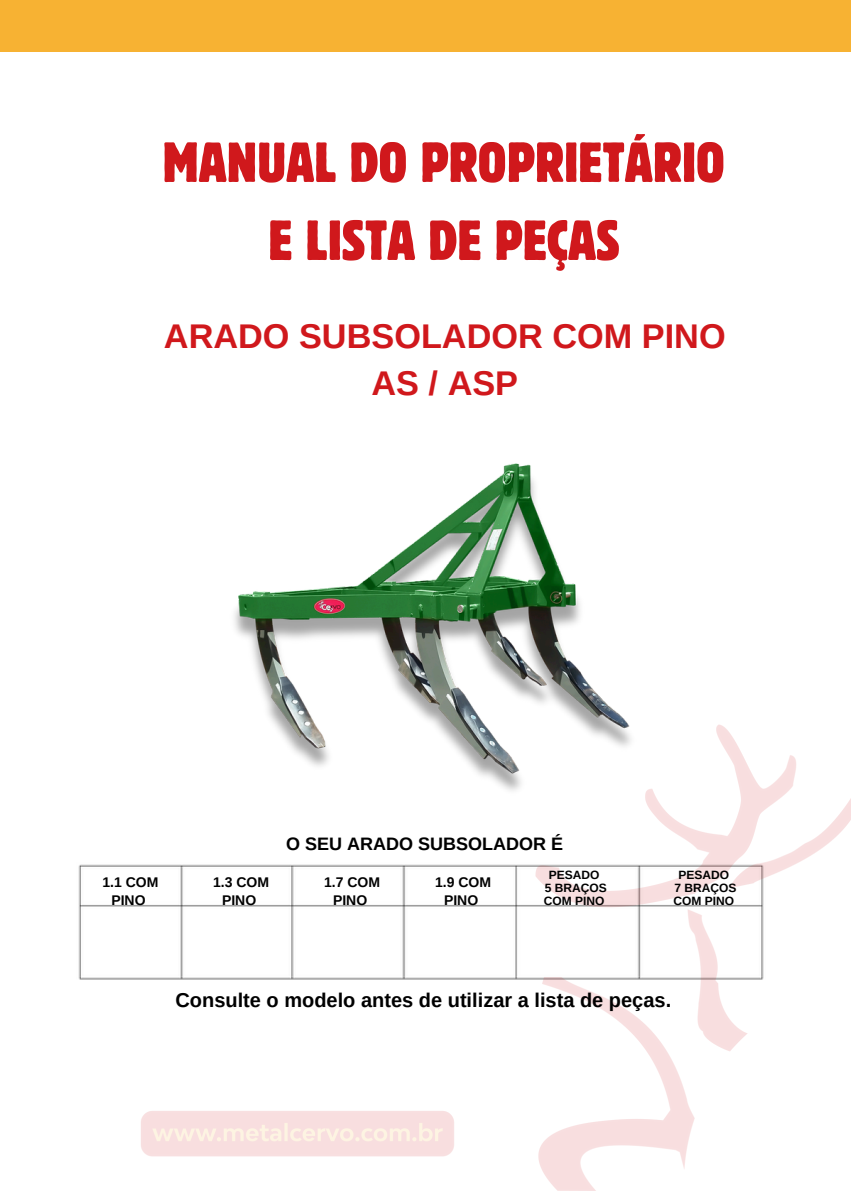
<style>
.page{position:relative;width:851px;height:1191px;background:#fff}
.page>*{position:absolute;margin:0;border:0;box-sizing:border-box;transform-origin:0 0}
.t1{font:condensed 56px/78px "Block W1 G";color:#d0181c;text-align:center}
.t2{font:700 34.2px/47.2px "Arimo";color:#d0181c;text-align:center}
.t3{font:700 20px "Arimo";color:#000}
.t4{font:700 18px "Arimo";color:#000}
.t5{font:700 14px/18.6px "Arimo";color:#000;text-align:center}
.t6{font:700 12px/13px "Arimo";color:#000}
</style>
<div class="page">
<div style="left:0;top:0;width:850px;height:52px;background:#f7b233"></div>
<img style="left:78px;top:864px;width:28px;height:116px">
<img style="left:106px;top:463px;width:744px;height:727px">
<p class="t1" style="left:162px;top:122px;width:564px">MANUAL DO PROPRIETÁRIO<br>E LISTA DE PEÇAS</p>
<p class="t2" style="left:164px;top:312px;width:563px">ARADO SUBSOLADOR COM PINO<br>AS / ASP</p>
<h4 class="t4" style="left:286px;top:833px;width:278px">O SEU ARADO SUBSOLADOR É</h4>
<h5 class="t5" style="left:102px;top:873px;width:57px">1.1 COM<br>PINO</h5>
<h5 class="t5" style="left:213px;top:873px;width:57px">1.3 COM<br>PINO</h5>
<p class="t5" style="left:324px;top:873px;width:57px">1.7 COM<br>PINO</p>
<p class="t5" style="left:435px;top:873px;width:57px">1.9 COM<br>PINO</p>
<p class="t6" style="left:548px;top:868px;width:52px">PESADO</p>
<p class="t6" style="left:543px;top:881px;width:64px">5 BRAÇOS<br>COM PINO</p>
<h3 class="t6" style="left:678px;top:868px;width:52px">PESADO</h3>
<p class="t6" style="left:673px;top:881px;width:64px">7 BRAÇOS<br>COM PINO</p>
<h5 class="t3" style="left:175px;top:989px;width:497px">Consulte o modelo antes de utilizar a lista de peças.</h5>
</div>
